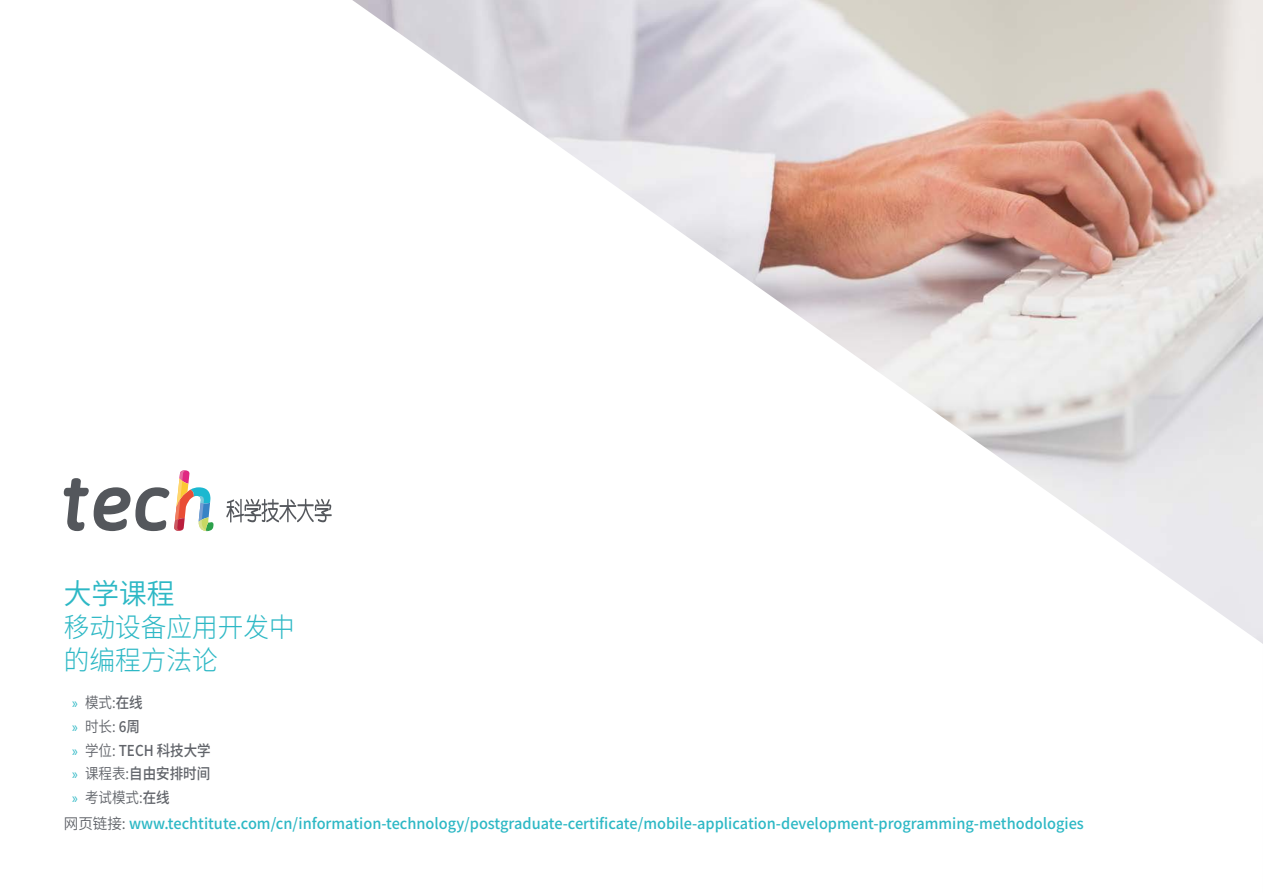
<style>
.page{position:relative;width:1263px;height:893px;background:#fff}
.page>*{position:absolute;margin:0;border:0;box-sizing:border-box;transform-origin:0 0}
.t1{font:28.5px "Source Han Sans CN";color:#2db8c5}
.t2{font:300 27px/33px "Source Han Sans CN";color:#2db8c5;scale:.95 1}
.t3{font:500 15px "Source Han Sans CN";color:#2db8c5}
.t4{font:500 15px/23.7px "Source Han Sans CN";color:#61646a;scale:.9 1}
.s1{font-family:"Myriad Pro";font-weight:400;color:#2db8c5}
.s2{font-weight:400}
.s3{font-weight:400;color:#61646a}
</style>
<div class="page">
<img style="left:352px;top:0;width:911px;height:644px">
<svg style="left:226px;top:499px;width:106px;height:24px"></svg>
<svg style="left:64px;top:470px;width:149px;height:61px"></svg>
<h1 class="t1" style="left:64px;top:577px;width:112px">大学课程</h1>
<h2 class="t2" style="left:64px;top:611px;width:245px">移动设备应用开发中的编程方法论</h2>
<p class="t4" style="left:72px;top:691px;width:155px"><span class="s1">»</span> <span class="s2">模式:</span>在线<br><span class="s1">»</span> <span class="s2">时长:</span> 6周<br><span class="s1">»</span> <span class="s2">学位:</span> TECH 科技大学<span class="s1">»</span> <span class="s2">课程表:</span>自由安排时间<span class="s1">»</span> <span class="s2">考试模式:</span>在线</p>
<p class="t3" style="left:64px;top:815px;width:1022px"><span class="s3">网页链接:</span> www.techtitute.com/cn/information-technology/postgraduate-certificate/mobile-application-development-programming-methodologies</p>
</div>
